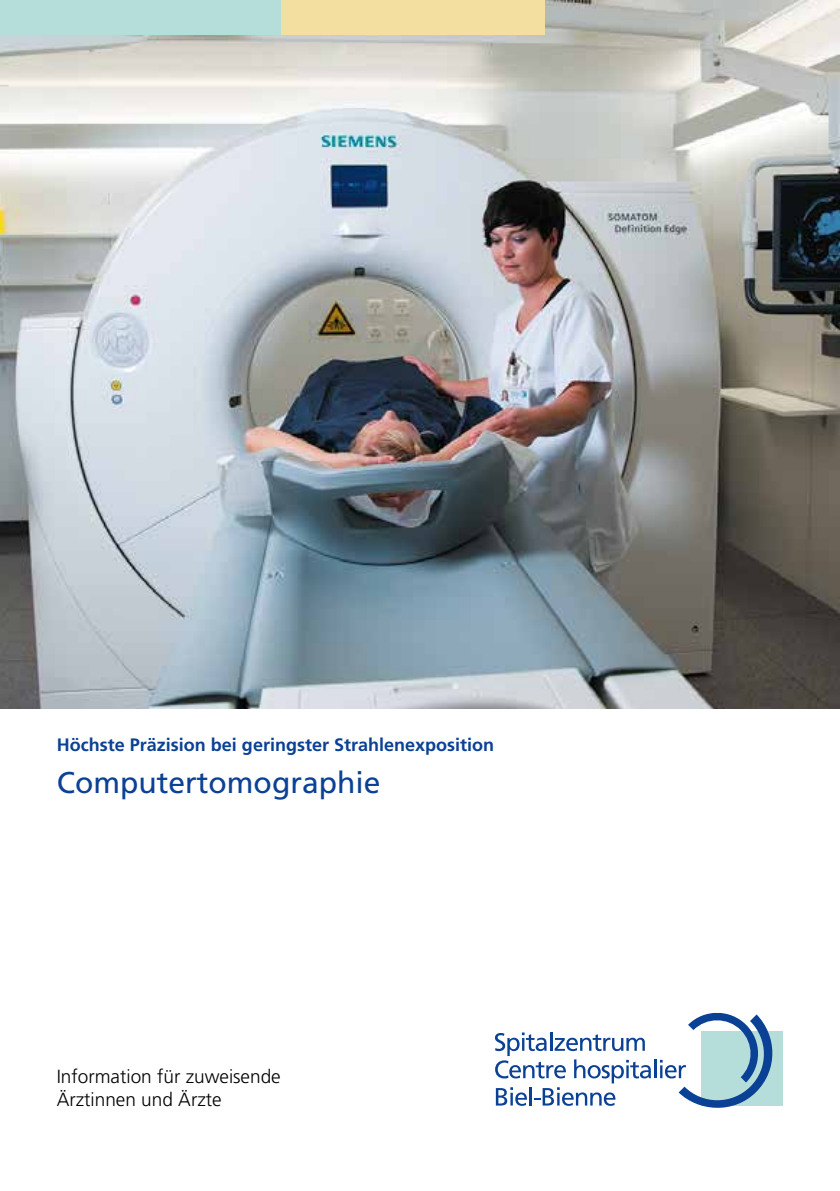
<style>
.page{position:relative;width:840px;height:1191px;background:#fff}
.page>*{position:absolute;margin:0;border:0;box-sizing:border-box;transform-origin:0 0}
.t1{font:30px "Frutiger";color:#0b4195}
.t2{font:300 19px/23px "Frutiger";color:#000}
.t3{font:700 18px "Frutiger";color:#0b4195}
</style>
<div class="page">
<img style="left:0;top:0;width:839px;height:709px">
<div style="left:0;top:0;width:281px;height:34px;background:#b5ddd9"></div>
<div style="left:281px;top:0;width:263px;height:34px;background:#f3e0a0"></div>
<div style="left:700px;top:1031px;width:82px;height:74px;background:#b5ddd9"></div>
<hr style="left:653px;top:1059px;width:3px;height:19px;background:#0b4195">
<svg style="left:660px;top:1012px;width:118px;height:95px"></svg>
<svg style="left:495px;top:1032px;width:155px;height:73px"></svg>
<p class="t3" style="left:57px;top:734px;width:439px">Höchste Präzision bei geringster Strahlenexposition</p>
<h1 class="t1" style="left:57px;top:765px;width:325px">Computertomographie</h1>
<p class="t2" style="left:57px;top:1064px;width:225px">Information für zuweisende<br>Ärztinnen und Ärzte</p>
</div>
